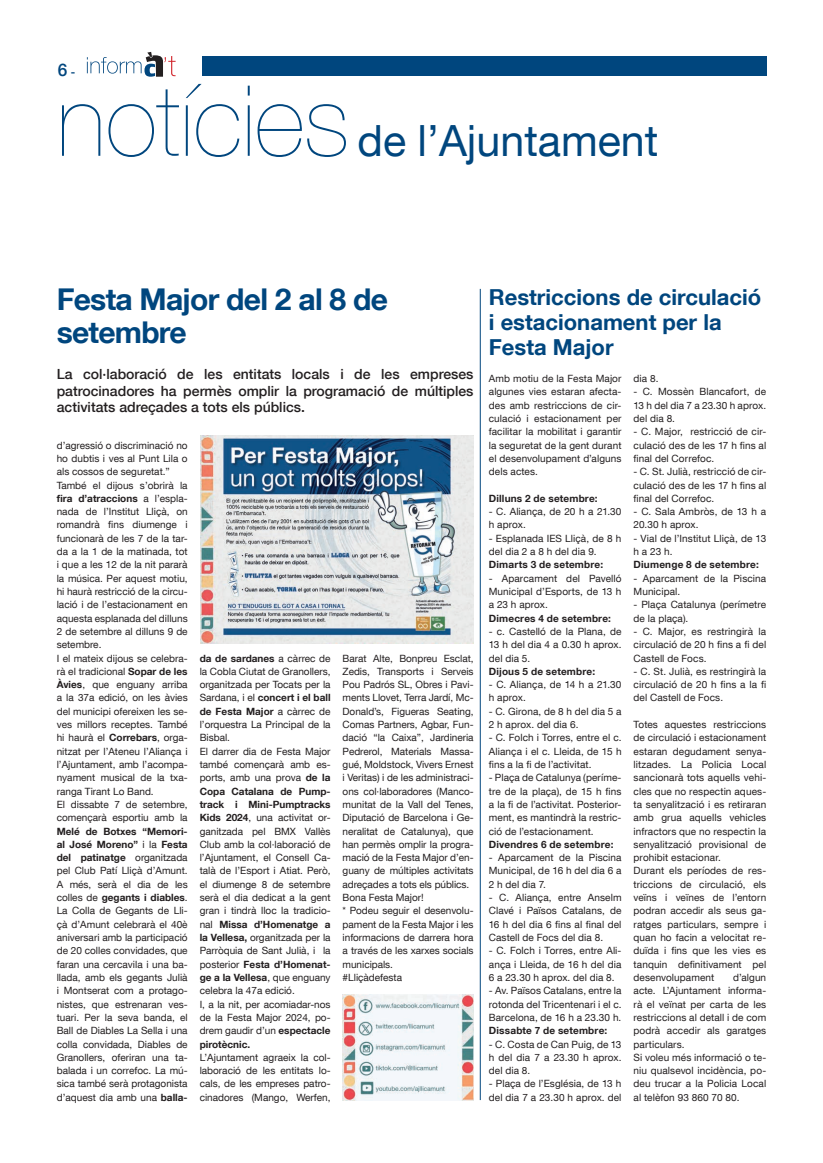
<style>
.page{position:relative;width:823px;height:1163px;background:#fff}
.page>*{position:absolute;margin:0;border:0;box-sizing:border-box;transform-origin:0 0}
.t1{font:200 98.2px "Helvetica Neue LT Com";color:#00467e}
.t2{font:43px "Helvetica Neue LT Com";color:#00467e}
.Titulars{font:700 30px/33px "Helvetica Neue LT Com";letter-spacing:-.025em;color:#00467e}
.Titulars-2{font:700 22px/25px "Helvetica Neue LT Com";color:#00467e}
.t3{font:500 17.3px "Helvetica Neue";color:#00467e}
.t4{font:500 14px/16.8px "Helvetica Neue LT Com";color:#231f20;text-align:justify}
.t5{font:10px/13.3px "Helvetica Neue LT Com";letter-spacing:.005em;color:#231f20;text-align:justify}
.t6{font:700 10px "Helvetica Neue LT Com";letter-spacing:.02em;color:#231f20}
.s1{font-size:11.5px}
.s2{font-weight:700}
</style>
<div class="page">
<div style="left:202px;top:57px;width:563px;height:19px;background:#00467e"></div>
<svg style="left:87px;top:52px;width:88px;height:25px"></svg>
<hr style="left:479px;top:289px;width:1px;height:810px;background:#00467e">
<img style="left:200px;top:435px;width:273px;height:208px">
<img style="left:343px;top:994px;width:130px;height:106px">
<h3 class="t3" style="left:58px;top:56px;width:19px">6 <span class="s1">-</span></h3>
<p class="t1" style="left:57px;top:64px;width:294px">notícies</p>
<p class="t2" style="left:357px;top:114px;width:302px">de l’Ajuntament</p>
<p class="Titulars" style="left:57px;top:282px;width:332px">Festa Major del 2 al 8 de setembre</p>
<p class="t4" style="left:57px;top:365px;width:418px">La col·laboració de les entitats locals i de les empreses patrocinadores ha permès omplir la programació de múltiples activitats adreçades a tots els públics.</p>
<p class="t5" style="left:57px;top:438px;width:132px">d’agressió o discriminació no ho dubtis i ves al Punt Lila o als cossos de seguretat.”</p>
<p class="t5" style="left:57px;top:478px;width:132px">També el dijous s’obrirà la <span class="s2">fira d’atraccions</span> a l’espla&shy;nada de l’Institut Lliçà, on romandrà fins diumenge i funcionarà de les 7 de la tar&shy;da a la 1 de la matinada, tot i que a les 12 de la nit pararà la música. Per aquest motiu, hi haurà restricció de la circu&shy;lació i de l’estacionament en aquesta esplanada del dilluns 2 de setembre al dilluns 9 de setembre.</p>
<p class="t5" style="left:57px;top:651px;width:132px">I el mateix dijous se celebra&shy;rà el tradicional <span class="s2">Sopar de les Àvies</span>, que enguany arriba a la 37a edició, on les àvies del municipi ofereixen les se&shy;ves millors receptes. També hi haurà el <span class="s2">Correbars</span>, orga&shy;nitzat per l’Ateneu l’Aliança i l’Ajuntament, amb l’acompa&shy;nyament musical de la txa&shy;ranga Tirant Lo Band.</p>
<p class="t5" style="left:57px;top:797px;width:132px">El dissabte 7 de setembre, començarà esportiu amb la <span class="s2">Melé de Botxes “Memori&shy;al José Moreno”</span> i la <span class="s2">Festa del patinatge</span> organitzada pel Club Patí Lliçà d’Amunt.<br>A més, serà el dia de les colles de <span class="s2">gegants i diables</span>.<br>La Colla de Gegants de Lli&shy;çà d’Amunt celebrarà el 40è aniversari amb la participació de 20 colles convidades, que faran una cercavila i una ba&shy;llada, amb els gegants Julià i Montserat com a protago&shy;nistes, que estrenaran ves&shy;tuari. Per la seva banda, el Ball de Diables La Sella i una colla convidada, Diables de Granollers, oferiran una ta&shy;balada i un correfoc. La mú&shy;sica també serà protagonista d’aquest dia amb una <span class="s2">balla-</span></p>
<p class="t5" style="left:199px;top:651px;width:132px"><span class="s2">da de sardanes</span> a càrrec de la Cobla Ciutat de Granollers, organitzada per Tocats per la Sardana, i el <span class="s2">concert i el ball de Festa Major</span> a càrrec de l’orquestra La Principal de la Bisbal.</p>
<p class="t5" style="left:199px;top:744px;width:132px">El darrer dia de Festa Major també començarà amb es&shy;ports, amb una prova <span class="s2">de la Copa Catalana de Pump&shy;track i Mini-Pumptracks Kids 2024</span>, una activitat or&shy;ganitzada pel BMX Vallès Club amb la col·laboració de l’Ajuntament, el Consell Ca&shy;talà de l’Esport i Atiat. Però, el diumenge 8 de setembre serà el dia dedicat a la gent gran i tindrà lloc la tradicio&shy;nal <span class="s2">Missa d’Homenatge a la Vellesa,</span> organitzada per la Parròquia de Sant Julià, i la posterior <span class="s2">Festa d’Homenat&shy;ge a la Vellesa</span>, que enguany celebra la 47a edició.</p>
<p class="t5" style="left:199px;top:996px;width:132px">I, a la nit, per acomiadar-nos de la Festa Major 2024, po&shy;drem gaudir d’un <span class="s2">espectacle pirotècnic.</span></p>
<p class="t5" style="left:199px;top:1050px;width:132px">L’Ajuntament agraeix la col· laboració de les entitats lo&shy;cals, de les empreses patro&shy;cinadores (Mango, Werfen,</p>
<p class="t5" style="left:342px;top:651px;width:132px">Barat Alte, Bonpreu Esclat, Zedis, Transports i Serveis Pou Padrós SL, Obres i Pavi&shy;ments Llovet, Terra Jardí, Mc-Donald’s, Figueras Seating, Comas Partners, Agbar, Fun&shy;dació “la Caixa”, Jardineria Pedrerol, Materials Massa&shy;gué, Moldstock, Vivers Ernest i Veritas) i de les administraci&shy;ons col·laboradores (Manco&shy;munitat de la Vall del Tenes, Diputació de Barcelona i Ge&shy;neralitat de Catalunya), que han permès omplir la progra&shy;mació de la Festa Major d’en&shy;guany de múltiples activitats adreçades a tots els públics.</p>
<p class="t5" style="left:342px;top:890px;width:82px">Bona Festa Major!</p>
<p class="t5" style="left:342px;top:903px;width:132px">* Podeu seguir el desenvolu&shy;pament de la Festa Major i les informacions de darrera hora a través de les xarxes socials municipals.</p>
<p class="t5" style="left:342px;top:970px;width:61px">#Lliçàdefesta</p>
<p class="Titulars-2" style="left:488px;top:283px;width:274px">Restriccions de circulació i estacionament per la<br>Festa Major</p>
<p class="t5" style="left:488px;top:371px;width:134px">Amb motiu de la Festa Major algunes vies estaran afecta&shy;des amb restriccions de cir&shy;culació i estacionament per facilitar la mobilitat i garantir la seguretat de la gent durant el desenvolupament d’alguns dels actes.</p>
<p class="t6" style="left:488px;top:492px;width:110px">Dilluns 2 de setembre:</p>
<p class="t5" style="left:488px;top:504px;width:134px">- C. Aliança, de 20 h a 21.30 h aprox.</p>
<p class="t5" style="left:488px;top:531px;width:134px">- Esplanada IES Lliçà, de 8 h del dia 2 a 8 h del dia 9.</p>
<p class="t6" style="left:488px;top:558px;width:116px">Dimarts 3 de setembre:</p>
<p class="t5" style="left:488px;top:571px;width:134px">- Aparcament del Pavelló Municipal d’Esports, de 13 h a 23 h aprox.</p>
<p class="t6" style="left:488px;top:611px;width:124px">Dimecres 4 de setembre:</p>
<p class="t5" style="left:488px;top:624px;width:134px">- c. Castelló de la Plana, de 13 h del dia 4 a 0.30 h aprox. del dia 5.</p>
<p class="t6" style="left:488px;top:665px;width:108px">Dijous 5 de setembre:</p>
<p class="t5" style="left:488px;top:677px;width:134px">- C. Aliança, de 14 h a 21.30 h aprox.</p>
<p class="t5" style="left:488px;top:704px;width:134px">- C. Girona, de 8 h del dia 5 a<br>2 h aprox. del dia 6.</p>
<p class="t5" style="left:488px;top:730px;width:134px">- C. Folch i Torres, entre el c.<br>Aliança i el c. Lleida, de 15 h fins a la fi de l’activitat.</p>
<p class="t5" style="left:488px;top:770px;width:134px">- Plaça de Catalunya (períme&shy;tre de la plaça), de 15 h fins a la fi de l’activitat. Posterior&shy;ment, es mantindrà la restric&shy;ció de l’estacionament.</p>
<p class="t6" style="left:488px;top:837px;width:126px">Divendres 6 de setembre:</p>
<p class="t5" style="left:488px;top:850px;width:134px">- Aparcament de la Piscina Municipal, de 16 h del dia 6 a 2 h del dia 7.</p>
<p class="t5" style="left:488px;top:890px;width:134px">- C. Aliança, entre Anselm Clavé i Països Catalans, de 16 h del dia 6 fins al final del Castell de Focs del dia 8.</p>
<p class="t5" style="left:488px;top:943px;width:134px">- C. Folch i Torres, entre Ali&shy;ança i Lleida, de 16 h del dia 6 a 23.30 h aprox. del dia 8.</p>
<p class="t5" style="left:488px;top:983px;width:134px">- Av. Països Catalans, entre la rotonda del Tricentenari i el c.<br>Barcelona, de 16 h a 23.30 h.</p>
<p class="t6" style="left:488px;top:1024px;width:120px">Dissabte 7 de setembre:</p>
<p class="t5" style="left:488px;top:1036px;width:134px">- C. Costa de Can Puig, de 13 h del dia 7 a 23.30 h aprox. del dia 8.</p>
<p class="t5" style="left:488px;top:1076px;width:134px">- Plaça de l’Església, de 13 h del dia 7 a 23.30 h aprox. del</p>
<p class="t5" style="left:633px;top:371px;width:26px">dia 8.</p>
<p class="t5" style="left:633px;top:385px;width:134px">- C. Mossèn Blancafort, de 13 h del dia 7 a 23.30 h aprox. del dia 8.</p>
<p class="t5" style="left:633px;top:425px;width:134px">- C. Major, restricció de cir&shy;culació des de les 17 h fins al final del Correfoc.</p>
<p class="t5" style="left:633px;top:464px;width:134px">- C. St. Julià, restricció de cir&shy;culació des de les 17 h fins al final del Correfoc.</p>
<p class="t5" style="left:633px;top:504px;width:134px">- C. Sala Ambròs, de 13 h a<br>20.30 h aprox.</p>
<p class="t5" style="left:633px;top:531px;width:134px">- Vial de l’Institut Lliçà, de 13 h a 23 h.</p>
<p class="t6" style="left:633px;top:558px;width:127px">Diumenge 8 de setembre:</p>
<p class="t5" style="left:633px;top:571px;width:134px">- Aparcament de la Piscina<br>Municipal.</p>
<p class="t5" style="left:633px;top:597px;width:134px">- Plaça Catalunya (perímetre de la plaça).</p>
<p class="t5" style="left:633px;top:624px;width:134px">- C. Major, es restringirà la circulació de 20 h fins a fi del Castell de Focs.</p>
<p class="t5" style="left:633px;top:664px;width:134px">- C. St. Julià, es restringirà la circulació de 20 h fins a la fi del Castell de Focs.</p>
<p class="t5" style="left:633px;top:717px;width:134px">Totes aquestes restriccions de circulació i estacionament estaran degudament senya&shy;litzades. La Policia Local sancionarà tots aquells vehi&shy;cles que no respectin aques&shy;ta senyalització i es retiraran amb grua aquells vehicles infractors que no respectin la senyalització provisional de prohibit estacionar.</p>
<p class="t5" style="left:633px;top:863px;width:134px">Durant els períodes de res&shy;triccions de circulació, els veïns i veïnes de l’entorn podran accedir als seus ga&shy;ratges particulars, sempre i quan ho facin a velocitat re&shy;duïda i fins que les vies es tanquin definitivament pel desenvolupament</p>
<p class="t5" style="left:633px;top:970px;width:134px;text-indent:99px">d’algun acte. L’Ajuntament informa&shy;rà el veïnat per carta de les restriccions al detall i de com podrà accedir als garatges particulars.</p>
<p class="t5" style="left:633px;top:1050px;width:134px">Si voleu més informació o te&shy;niu qualsevol incidència, po&shy;deu trucar a la Policia Local al telèfon 93 860 70 80.</p>
</div>
